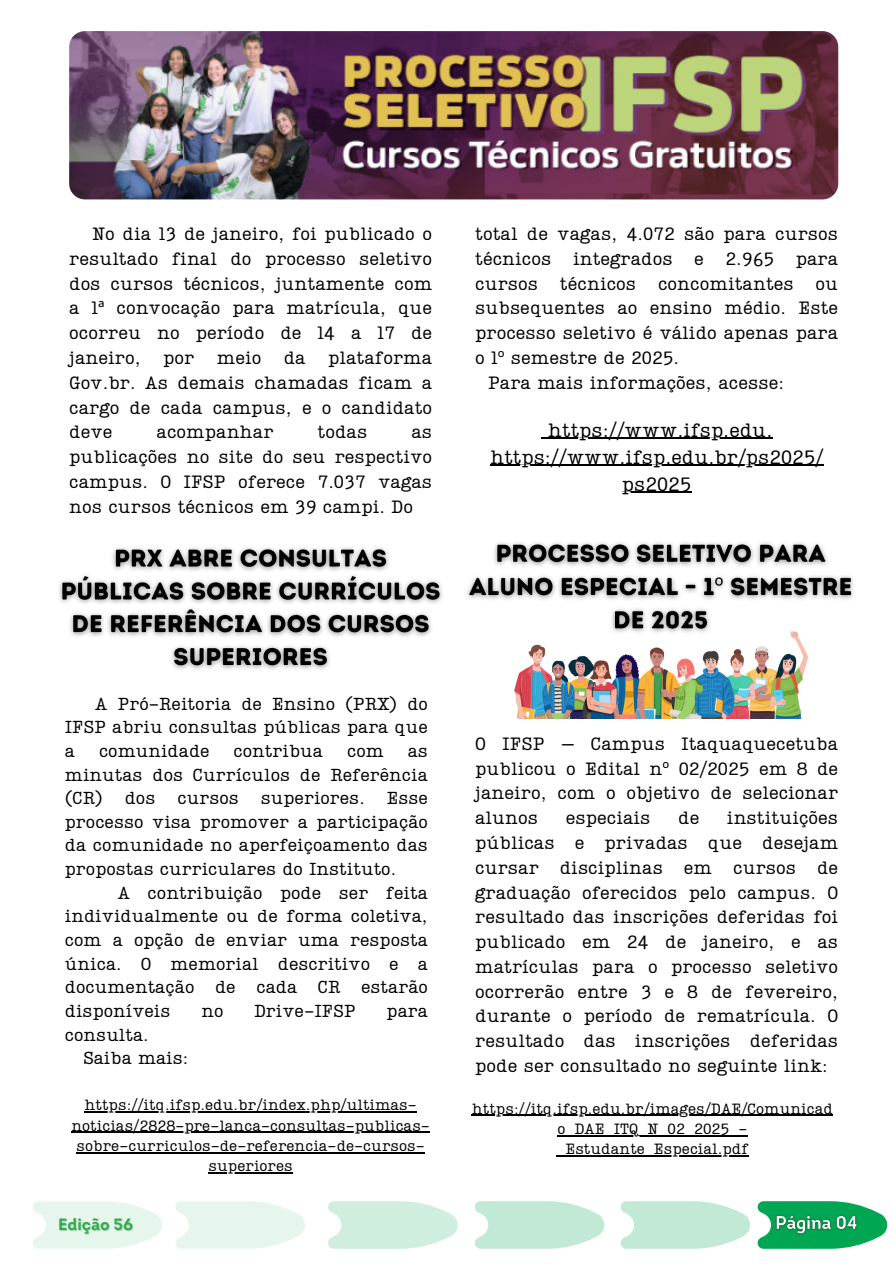
<style>
.page{position:relative;width:894px;height:1264px;background:#fff}
.page>*{position:absolute;margin:0;border:0;box-sizing:border-box;transform-origin:0 0}
.t1{font:19.5px "Lumios TW New";color:#000}
.t2{font:18px/24.8px "Lumios TW New";color:#000;text-align:justify}
.t3{font:17.55px/23.7px "Lumios TW New";color:#000;text-align:justify}
.t4{font:700 16.35px "Intro";color:#38a951}
.t5{font:15px/20.2px "Lumios TW New";color:#000;text-align:center}
.s1{font-family:"Noto Sans"}
</style>
<div class="page">
<svg style="left:757px;top:1201px;width:130px;height:47px"></svg>
<img style="left:770px;top:1209px;width:91px;height:29px">
<svg style="left:620px;top:1201px;width:130px;height:47px;background:#cbecdb"></svg>
<svg style="left:475px;top:1201px;width:129px;height:47px;background:#caecdb"></svg>
<svg style="left:328px;top:1201px;width:129px;height:47px;background:#d6f0e2"></svg>
<svg style="left:175px;top:1201px;width:130px;height:47px"></svg>
<svg style="left:33px;top:1201px;width:129px;height:47px;background:#e9f7ef"></svg>
<img style="left:69px;top:31px;width:768px;height:168px;border-radius:16px">
<img style="left:514px;top:639px;width:293px;height:79px">
<img style="left:59px;top:547px;width:383px;height:123px">
<hr style="left:547px;top:438px;width:225px;height:1px;background:#000">
<hr style="left:490px;top:465px;width:333px;height:1px;background:#000">
<hr style="left:621px;top:492px;width:70px;height:1px;background:#000">
<hr style="left:84px;top:1111px;width:333px;height:1px;background:#000">
<hr style="left:71px;top:1131px;width:359px;height:1px;background:#000">
<hr style="left:77px;top:1151px;width:347px;height:2px;background:#000">
<hr style="left:208px;top:1172px;width:85px;height:1px;background:#000">
<img style="left:467px;top:542px;width:387px;height:97px">
<hr style="left:471px;top:1114px;width:361px;height:1px;background:#000">
<hr style="left:557px;top:1134px;width:190px;height:2px;background:#000">
<hr style="left:556px;top:1155px;width:192px;height:1px;background:#000">
<h2 class="t2" style="left:69px;top:220px;width:364px;text-indent:23px">No dia 13 de janeiro, foi publicado o resultado final do processo seletivo dos cursos técnicos, juntamente com a 1<span class="s1">ª</span> convocação para matrícula, que ocorreu no período de 14 a 17 de janeiro, por meio da plataforma Gov.br. As demais chamadas ficam a cargo de cada campus, e o candidato deve</h2>
<h2 class="t2" style="left:157px;top:418px;width:118px">acompanhar</h2>
<h2 class="t2" style="left:317px;top:418px;width:51px">todas</h2>
<h2 class="t2" style="left:69px;top:418px;width:364px;text-indent:342px">as publicações no site do seu respectivo campus. O IFSP oferece 7.037 vagas nos cursos técnicos em 39 campi. Do</h2>
<h2 class="t2" style="left:475px;top:220px;width:364px">total de vagas, 4.072 são para cursos</h2>
<h2 class="t2" style="left:475px;top:245px;width:364px">técnicos integrados e 2.965 para</h2>
<h2 class="t2" style="left:475px;top:269px;width:364px">cursos técnicos concomitantes ou</h2>
<h2 class="t2" style="left:475px;top:294px;width:364px">subsequentes ao ensino médio. Este</h2>
<h2 class="t2" style="left:475px;top:319px;width:364px">processo seletivo é válido apenas para</h2>
<h2 class="t2" style="left:475px;top:344px;width:205px">o 1<span class="s1">º</span> semestre de 2025.</h2>
<h2 class="t2" style="left:487px;top:368px;width:297px">Para mais informações, acesse:</h2>
<h2 class="t1" style="left:547px;top:416px;width:226px">https://www.ifsp.edu.</h2>
<p class="t1" style="left:490px;top:443px;width:335px">https://www.ifsp.edu.br/ps2025/</p>
<h2 class="t1" style="left:621px;top:470px;width:71px">ps2025</h2>
<p class="t3" style="left:65px;top:690px;width:364px;text-indent:30px">A Pró-Reitoria de Ensino (PRX) do IFSP abriu consultas públicas para que a</p>
<p class="t3" style="left:99px;top:737px;width:112px">comunidade</p>
<p class="t3" style="left:233px;top:737px;width:91px">contribua</p>
<p class="t3" style="left:347px;top:737px;width:38px">com</p>
<p class="t3" style="left:65px;top:737px;width:364px;text-indent:343px">as minutas dos Currículos de Referência (CR) dos</p>
<p class="t3" style="left:177px;top:784px;width:63px">cursos</p>
<p class="t3" style="left:261px;top:784px;width:105px">superiores.</p>
<p class="t3" style="left:387px;top:784px;width:43px">Esse</p>
<p class="t3" style="left:65px;top:808px;width:364px">processo visa promover a participação</p>
<p class="t3" style="left:65px;top:832px;width:364px">da comunidade no aperfeiçoamento das</p>
<p class="t3" style="left:65px;top:855px;width:332px">propostas curriculares do Instituto.</p>
<p class="t3" style="left:118px;top:879px;width:311px">A contribuição pode ser feita</p>
<p class="t3" style="left:65px;top:903px;width:364px">individualmente ou de forma coletiva,</p>
<p class="t3" style="left:65px;top:926px;width:364px">com a opção de enviar uma resposta</p>
<p class="t3" style="left:65px;top:950px;width:364px">única. O memorial descritivo e a</p>
<p class="t3" style="left:65px;top:973px;width:364px">documentação de cada CR estarão</p>
<p class="t3" style="left:65px;top:997px;width:107px">disponíveis</p>
<p class="t3" style="left:201px;top:997px;width:24px">no</p>
<p class="t3" style="left:254px;top:997px;width:103px">Drive-IFSP</p>
<p class="t3" style="left:386px;top:997px;width:43px">para</p>
<p class="t3" style="left:83px;top:1021px;width:106px;text-indent:-18px">consulta.<br>Saiba mais:</p>
<h3 class="t5" style="left:84px;top:1093px;width:334px">https://itq.ifsp.edu.br/index.php/ultimas-</h3>
<p class="t5" style="left:71px;top:1113px;width:360px">noticias/2828-pre-lanca-consultas-publicas&shy;sobre-curriculos-de-referencia-de-cursos-</p>
<p class="t5" style="left:208px;top:1154px;width:86px">superiores</p>
<p class="t4" style="left:58px;top:1217px;width:76px">Edição 56</p>
<p class="t2" style="left:475px;top:730px;width:364px">O IFSP – Campus Itaquaquecetuba publicou o Edital n<span class="s1">º</span> 02/2025 em 8 de janeiro, com o objetivo de selecionar alunos</p>
<p class="t2" style="left:475px;top:804px;width:364px;text-indent:252px">instituições públicas e privadas que desejam cursar disciplinas em cursos de graduação oferecidos pelo campus. O resultado das inscrições deferidas foi publicado em 24 de janeiro, e as matrículas para o processo seletivo ocorrerão entre 3 e 8 de fevereiro, durante o período de rematrícula. O resultado das inscrições deferidas pode ser consultado no seguinte link:</p>
<p class="t2" style="left:565px;top:804px;width:86px">especiais</p>
<p class="t2" style="left:678px;top:804px;width:23px">de</p>
<p class="t5" style="left:471px;top:1096px;width:363px">https://itq.ifsp.edu.br/images/DAE/Comunicad</p>
<p class="t5" style="left:557px;top:1117px;width:192px">o_DAE_ITQ_N_02_2025_-</p>
<p class="t5" style="left:556px;top:1137px;width:193px">_Estudante_Especial.pdf</p>
</div>
